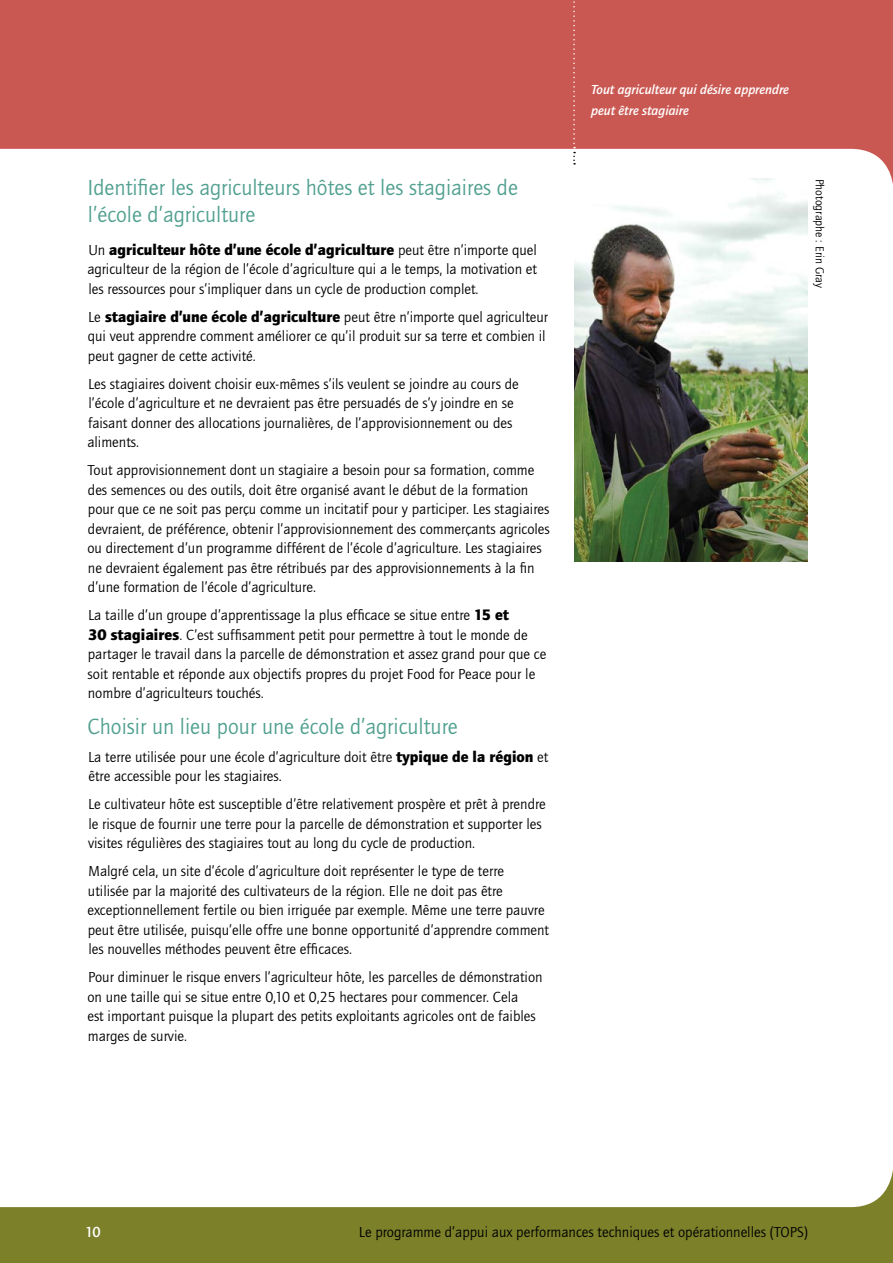
<style>
.page{position:relative;width:893px;height:1263px;background:#fff}
.page>*{position:absolute;margin:0;border:0;box-sizing:border-box;transform-origin:0 0}
.t1{font:22.5px/27px "Quay Sans EF";color:#51a090}
.t2{font:900 15.75px "Quay Sans";color:#000}
.t3{font:15px/19.5px "Quay Sans EF";color:#000}
.t4{font:500 15px "Quay Sans EF";color:#fff}
.t5{font:italic 500 13.5px/21px "Quay Sans EF";color:#fff}
.t6{font:12px "Quay Sans EF";color:#000}
.s1{font-family:"Quay Sans EF";font-weight:400;font-size:15px}
.s2{font-family:"Quay Sans";font-weight:900;font-size:15.75px}
</style>
<div class="page">
<svg style="left:0;top:0;width:893px;height:185px;fill:#ca5852"></svg>
<svg style="left:0;top:1170px;width:893px;height:93px;fill:#7b8029"></svg>
<svg style="left:573px;top:0;width:2px;height:165px"></svg>
<img style="left:575px;top:179px;width:233px;height:382px">
<h1 class="t1" style="left:88px;top:175px;width:432px">Identifier les agriculteurs hôtes et les stagiaires de l’école d’agriculture</h1>
<p class="t2" style="left:88px;top:240px;width:450px"><span class="s1">Un</span> agriculteur hôte d’une école d’agriculture <span class="s1">peut être n’importe quel</span></p>
<p class="t3" style="left:87px;top:260px;width:451px">agriculteur de la région de l’école d’agriculture qui a le temps, la motivation et les ressources pour s’impliquer dans un cycle de production complet.</p>
<p class="t3" style="left:88px;top:307px;width:462px">Le <span class="s2">stagiaire d’une école d’agriculture</span> peut être n’importe quel agriculteur qui veut apprendre comment améliorer ce qu’il produit sur sa terre et combien il peut gagner de cette activité.</p>
<p class="t3" style="left:87px;top:374px;width:433px">Les stagiaires doivent choisir eux-mêmes s’ils veulent se joindre au cours de l’école d’agriculture et ne devraient pas être persuadés de s’y joindre en se faisant donner des allocations journalières, de l’approvisionnement ou des aliments.</p>
<p class="t3" style="left:87px;top:461px;width:464px">Tout approvisionnement dont un stagiaire a besoin pour sa formation, comme des semences ou des outils, doit être organisé avant le début de la formation pour que ce ne soit pas perçu comme un incitatif pour y participer. Les stagiaires devraient, de préférence, obtenir l’approvisionnement des commerçants agricoles ou directement d’un programme différent de l’école d’agriculture. Les stagiaires ne devraient également pas être rétribués par des approvisionnements à la fin d’une formation de l’école d’agriculture.</p>
<p class="t3" style="left:88px;top:606px;width:460px">La taille d’un groupe d’apprentissage la plus efficace se situe entre <span class="s2">15 et<br>30 stagiaires</span>. C’est suffisamment petit pour permettre à tout le monde de partager le travail dans la parcelle de démonstration et assez grand pour que ce soit rentable et réponde aux objectifs propres du projet Food for Peace pour le nombre d’agriculteurs touchés.</p>
<h1 class="t1" style="left:87px;top:713px;width:372px">Choisir un lieu pour une école d’agriculture</h1>
<p class="t3" style="left:88px;top:747px;width:462px">La terre utilisée pour une école d’agriculture doit être <span class="s2">typique de la région</span> et être accessible pour les stagiaires.</p>
<p class="t3" style="left:88px;top:795px;width:459px">Le cultivateur hôte est susceptible d’être relativement prospère et prêt à prendre le risque de fournir une terre pour la parcelle de démonstration et supporter les visites régulières des stagiaires tout au long du cycle de production.</p>
<p class="t3" style="left:87px;top:862px;width:463px">Malgré cela, un site d’école d’agriculture doit représenter le type de terre<br>utilisée par la majorité des cultivateurs de la région. Elle ne doit pas être exceptionnellement fertile ou bien irriguée par exemple. Même une terre pauvre peut être utilisée, puisqu’elle offre une bonne opportunité d’apprendre comment les nouvelles méthodes peuvent être efficaces.</p>
<p class="t3" style="left:87px;top:968px;width:457px">Pour diminuer le risque envers l’agriculteur hôte, les parcelles de démonstration on une taille qui se situe entre 0,10 et 0,25 hectares pour commencer. Cela<br>est important puisque la plupart des petits exploitants agricoles ont de faibles marges de survie.</p>
<p class="t5" style="left:591px;top:79px;width:199px">Tout agriculteur qui désire apprendre peut être stagiaire</p>
<p class="t6" style="left:826px;top:179px;width:111px;rotate:90deg">Photographe : Erin Gray</p>
<p class="t4" style="left:85px;top:1223px;width:17px">10</p>
<p class="t3" style="left:359px;top:1223px;width:451px">Le programme d’appui aux performances techniques et opérationnelles (TOPS)</p>
</div>
